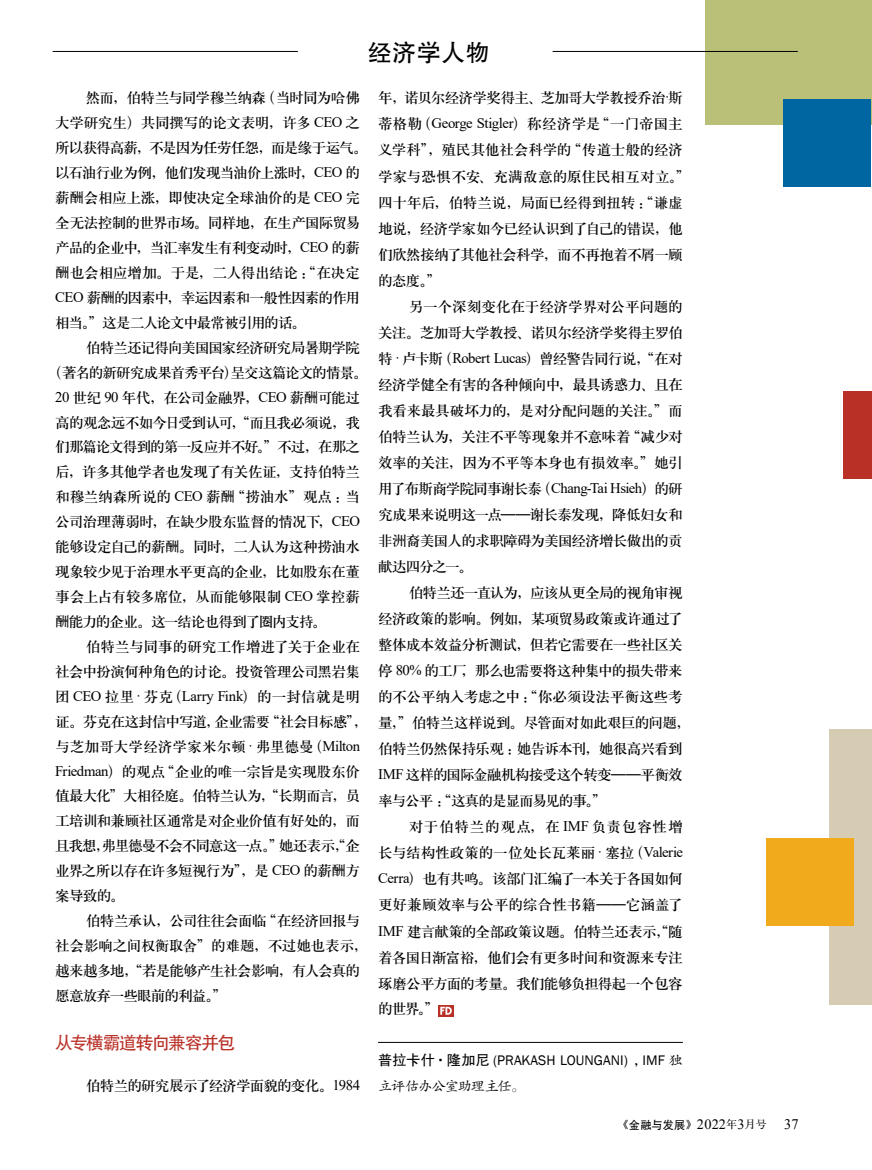
<style>
.page{position:relative;width:872px;height:1170px;background:#fff}
.page>*{position:absolute;margin:0;border:0;box-sizing:border-box;transform-origin:0 0}
.t1{font:24px "FZHTJW GB1 0";letter-spacing:.02em;color:#000}
.t2{font:17.7px "FZHTJW GB1 0";letter-spacing:-.08em;color:#b93027}
.t3{font:14.7px/26px "H Ya 3 gj";letter-spacing:-.055em;color:#000}
.t4{font:14.7px "H Ya 3 gj";letter-spacing:-.075em;color:#000}
.t5{font:14.7px "H Ya 3 gj";letter-spacing:-.08em;color:#000}
.t6{font:14.7px "H Ya 3 gj";letter-spacing:-.03em;color:#000}
.t7{font:14.7px "H Ya 3 gj";letter-spacing:.005em;color:#000}
.t8{font:14.7px "H Ya 3 gj";letter-spacing:-.005em;color:#000}
.t9{font:14.7px "H Ya 3 gj";letter-spacing:-.015em;color:#000}
.t10{font:14.7px "H Ya 3 gj";letter-spacing:-.035em;color:#000}
.t11{font:14.7px "H Ya 3 gj";letter-spacing:-.01em;color:#000}
.t12{font:14.25px "Franklin Gothic";color:#000}
.t13{font:14.25px "FZKTK GBK1 0";letter-spacing:-.085em;color:#000}
.t14{font:11.55px "FZHTJW GB1 0";color:#000}
.s1{font-family:"Times New Roman"}
.s2{font-family:"FZHTJW GB1 0"}
.s3{font-family:"FZKTK GBK1 0"}
.s4{font-size:10.05px}
.s5{font-family:"Times New Roman";font-size:14.25px}
.s6{font-family:"FZS3 JW GB1 0";font-size:10.65px}
.s7{font-family:"Times New Roman";font-size:14.55px}
</style>
<div class="page">
<div style="left:705px;top:0;width:167px;height:124px;background:#bbc079"></div>
<div style="left:783px;top:99px;width:88px;height:88px;background:#0066a1"></div>
<hr style="left:53px;top:51px;width:245px;height:1px;background:#000">
<hr style="left:552px;top:51px;width:245px;height:1px;background:#000">
<div style="left:829px;top:729px;width:43px;height:275px;background:#d6cbb3"></div>
<div style="left:766px;top:838px;width:87px;height:88px;background:#f2aa1d"></div>
<div style="left:843px;top:391px;width:29px;height:88px;background:#b93027"></div>
<hr style="left:378px;top:1042px;width:305px;height:1px;background:#000">
<svg style="left:438px;top:1005px;width:15px;height:11px"></svg>
<svg style="left:440px;top:1006px;width:12px;height:8px"></svg>
<h1 class="t1" style="left:368px;top:39px;width:123px">经济学人物</h1>
<p class="t3" style="left:55px;top:85px;width:314px;line-height:24.9px;text-indent:31px">然而，伯特兰与同学穆兰纳森（当时同为哈佛大学研究生）共同撰写的论文表明，许多 <span class="s1">CEO</span> 之所以获得高薪，不是因为任劳任怨，而是缘于运气。以石油行业为例，他们发现当油价上涨时，<span class="s1">CEO</span> 的薪酬会相应上涨，即使决定全球油价的是 <span class="s1">CEO</span> 完全无法控制的世界市场。同样地，在生产国际贸易产品的企业中，当汇率发生有利变动时，<span class="s1">CEO</span> 的薪酬也会相应增加。于是，二人得出结论：“在决定<br><span class="s1">CEO</span> 薪酬的因素中，幸运因素和一般性因素的作用相当。”这是二人论文中最常被引用的话。</p>
<p class="t4" style="left:86px;top:340px;width:276px">伯特兰还记得向美国国家经济研究局暑期学院</p>
<p class="t4" style="left:48px;top:365px;width:321px">（著名的新研究成果首秀平台）呈交这篇论文的情景。</p>
<p class="t3" style="left:55px;top:384px;width:306px"><span class="s1">20</span> 世纪 <span class="s1">90</span> 年代，在公司金融界，<span class="s1">CEO</span> 薪酬可能过</p>
<p class="t3" style="left:55px;top:409px;width:306px">高的观念远不如今日受到认可，“而且我必须说，我</p>
<p class="t5" style="left:55px;top:439px;width:306px">们那篇论文得到的第一反应并不好。”不过，在那之</p>
<p class="t3" style="left:55px;top:459px;width:306px">后，许多其他学者也发现了有关佐证，支持伯特兰</p>
<p class="t9" style="left:55px;top:489px;width:306px">和穆兰纳森所说的 <span class="s1">CEO</span> 薪酬“捞油水”观点：当</p>
<p class="t3" style="left:55px;top:509px;width:306px">公司治理薄弱时，在缺少股东监督的情况下，<span class="s1">CEO</span></p>
<p class="t3" style="left:55px;top:533px;width:306px">能够设定自己的薪酬。同时，二人认为这种捞油水</p>
<p class="t3" style="left:55px;top:558px;width:306px">现象较少见于治理水平更高的企业，比如股东在董</p>
<p class="t10" style="left:55px;top:589px;width:306px">事会上占有较多席位，从而能够限制 <span class="s1">CEO</span> 掌控薪</p>
<p class="t4" style="left:55px;top:614px;width:273px">酬能力的企业。这一结论也得到了圈内支持。</p>
<p class="t11" style="left:86px;top:639px;width:276px">伯特兰与同事的研究工作增进了关于企业在</p>
<p class="t3" style="left:55px;top:658px;width:306px">社会中扮演何种角色的讨论。投资管理公司黑岩集</p>
<p class="t7" style="left:55px;top:689px;width:306px">团 <span class="s1">CEO</span> 拉里<span class="s1">·</span> 芬克（<span class="s1">Larry Fink</span>）的一封信就是明</p>
<p class="t4" style="left:55px;top:713px;width:314px">证。芬克在这封信中写道，企业需要“社会目标感”，</p>
<p class="t8" style="left:55px;top:738px;width:306px">与芝加哥大学经济学家米尔顿 <span class="s1">·</span> 弗里德曼（<span class="s1">Milton</span></p>
<p class="t6" style="left:55px;top:763px;width:306px"><span class="s1">Friedman</span>）的观点“企业的唯一宗旨是实现股东价</p>
<p class="t3" style="left:55px;top:783px;width:306px">值最大化”大相径庭。伯特兰认为，“长期而言，员</p>
<p class="t3" style="left:55px;top:808px;width:306px">工培训和兼顾社区通常是对企业价值有好处的，而</p>
<p class="t5" style="left:55px;top:838px;width:306px">且我想，弗里德曼不会不同意这一点。”她还表示，“企</p>
<p class="t3" style="left:55px;top:857px;width:306px">业界之所以存在许多短视行为”，是 <span class="s1">CEO</span> 的薪酬方</p>
<p class="t3" style="left:55px;top:882px;width:71px">案导致的。</p>
<p class="t3" style="left:86px;top:907px;width:276px">伯特兰承认，公司往往会面临“在经济回报与</p>
<p class="t6" style="left:55px;top:938px;width:314px">社会影响之间权衡取舍”的难题，不过她也表示，</p>
<p class="t4" style="left:55px;top:963px;width:306px">越来越多地，“若是能够产生社会影响，有人会真的</p>
<p class="t3" style="left:55px;top:982px;width:173px">愿意放弃一些眼前的利益。”</p>
<p class="t2" style="left:55px;top:1032px;width:181px">从专横霸道转向兼容并包</p>
<p class="t3" style="left:86px;top:1072px;width:276px">伯特兰的研究展示了经济学面貌的变化。<span class="s1">1984</span></p>
<p class="t3" style="left:378px;top:85px;width:314px">年，诺贝尔经济学奖得主、芝加哥大学教授乔治<span class="s1">·</span>斯蒂格勒（<span class="s1">George Stigler</span>）称经济学是“一门帝国主义学科”，殖民其他社会科学的“传道士般的经济学家与恐惧不安、充满敌意的原住民相互对立。”四十年后，伯特兰说，局面已经得到扭转：“谦虚地说，经济学家如今已经认识到了自己的错误，他们欣然接纳了其他社会科学，而不再抱着不屑一顾的态度。”</p>
<p class="t3" style="left:378px;top:293px;width:306px;text-align:justify;text-indent:31px">另一个深刻变化在于经济学界对公平问题的关注。芝加哥大学教授、诺贝尔经济学奖得主罗伯特 <span class="s1">·</span> 卢卡斯（<span class="s1">Robert Lucas</span>）曾经警告同行说，“在对经济学健全有害的各种倾向中，最具诱惑力、且在我看来最具破坏力的，是对分配问题的关注。”而伯特兰认为，关注不平等现象并不意味着“减少对效率的关注，因为不平等本身也有损效率。”她引用了布斯商学院同事谢长泰（<span class="s1">Chang-Tai Hsieh</span>）的研究成果来说明这一点——谢长泰发现，降低妇女和非洲裔美国人的求职障碍为美国经济增长做出的贡献达四分之一。</p>
<p class="t3" style="left:378px;top:579px;width:314px;text-indent:31px">伯特兰还一直认为，应该从更全局的视角审视经济政策的影响。例如，某项贸易政策或许通过了整体成本效益分析测试，但若它需要在一些社区关停 <span class="s1">80%</span> 的工厂，那么也需要将这种集中的损失带来的不公平纳入考虑之中：“你必须设法平衡这些考量，”伯特兰这样说到。尽管面对如此艰巨的问题，伯特兰仍然保持乐观：她告诉本刊，她很高兴看到<br><span class="s1">IMF</span> 这样的国际金融机构接受这个转变——平衡效率与公平：“这真的是显而易见的事。”</p>
<p class="t3" style="left:378px;top:813px;width:306px;text-align:justify;text-indent:31px">对于伯特兰的观点，在 <span class="s1">IMF</span> 负责包容性增长与结构性政策的一位处长瓦莱丽 <span class="s1">·</span> 塞拉（<span class="s1">Valerie Cerra</span>）也有共鸣。该部门汇编了一本关于各国如何更好兼顾效率与公平的综合性书籍——它涵盖了<span class="s1">IMF</span> 建言献策的全部政策议题。伯特兰还表示，“随着各国日渐富裕，他们会有更多时间和资源来专注琢磨公平方面的考量。我们能够负担得起一个包容的世界。”</p>
<p class="t12" style="left:378px;top:1051px;width:306px"><span class="s2">普拉卡什·隆加尼</span> (PRAKASH LOUNGANI) <span class="s3">，</span>IMF <span class="s3">独</span></p>
<p class="t13" style="left:378px;top:1078px;width:148px">立评估办公室助理主任。</p>
<p class="t14" style="left:619px;top:1118px;width:180px"><span class="s4">《</span>金融与发展<span class="s4">》</span> <span class="s5">2022</span><span class="s6">年</span><span class="s5">3</span><span class="s6">月号</span> <span class="s7">37</span></p>
</div>
